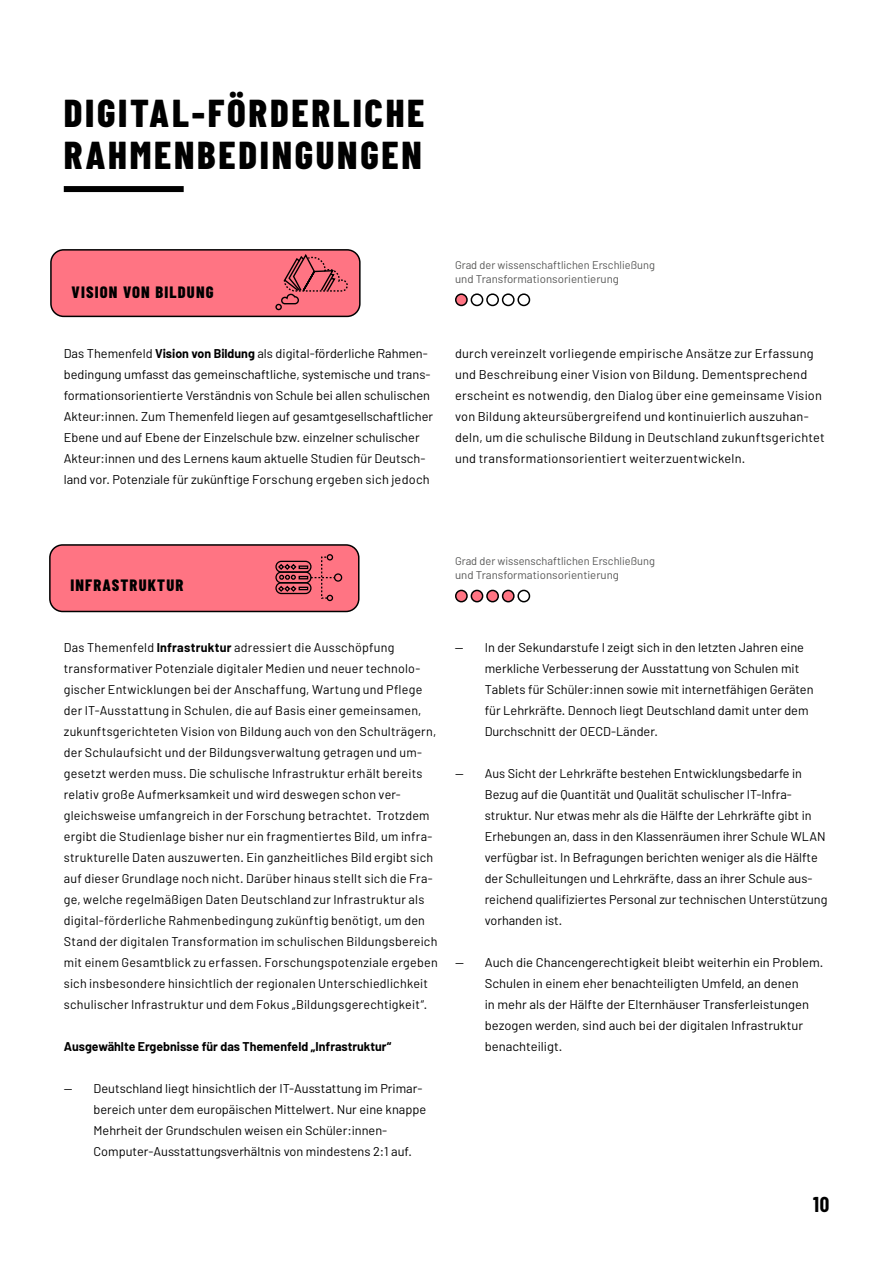
<style>
.page{position:relative;width:893px;height:1263px;background:#fff}
.page>*{position:absolute;margin:0;border:0;box-sizing:border-box;transform-origin:0 0}
.t1{font:800 39px/42px "Barlow Condensed";letter-spacing:.07em;color:#000}
.t2{font:700 21px "Barlow Condensed";color:#000}
.t3{font:800 16.5px "Barlow Condensed";letter-spacing:.07em;color:#000}
.t4{font:12.75px/21px "Barlow";color:#000}
.t5{font:12.75px/21px "Barlow";letter-spacing:.02em;color:#000}
.t6{font:700 12.75px "Barlow";color:#000}
.t7{font:11.25px/13.5px "Barlow";color:#575756}
.s1{font-weight:700}
</style>
<div class="page">
<div style="left:51px;top:250px;width:309px;height:66px;background:#ff7483;border-radius:13px"></div>
<div style="left:50px;top:249px;width:311px;height:68px;border:2px solid #000;border-radius:13px"></div>
<div style="left:64px;top:186px;width:120px;height:6px;background:#000"></div>
<div style="left:50px;top:545px;width:309px;height:66px;background:#ff7483;border-radius:13px"></div>
<div style="left:49px;top:544px;width:311px;height:68px;border:2px solid #000;border-radius:13px"></div>
<svg style="left:280px;top:254px;width:68px;height:51px"></svg>
<div style="left:275px;top:304px;width:7px;height:6px;border:1px solid #000;border-radius:50%"></div>
<div style="left:275px;top:561px;width:37px;height:12px;border:1px solid #000;border-radius:5px"></div>
<div style="left:275px;top:571px;width:37px;height:12px;border:1px solid #000;border-radius:5px"></div>
<div style="left:275px;top:582px;width:37px;height:12px;border:1px solid #000;border-radius:5px"></div>
<div style="left:334px;top:573px;width:8px;height:9px;border:1px solid #000;border-radius:50%"></div>
<svg style="left:277px;top:554px;width:57px;height:47px"></svg>
<div style="left:456px;top:294px;width:11px;height:11px;background:#ff7483;border-radius:50%"></div>
<div style="left:455px;top:293px;width:13px;height:13px;border:2px solid #000;border-radius:50%"></div>
<div style="left:471px;top:293px;width:12px;height:13px;border:2px solid #000;border-radius:50%"></div>
<div style="left:486px;top:293px;width:13px;height:13px;border:2px solid #000;border-radius:50%"></div>
<div style="left:502px;top:293px;width:13px;height:13px;border:2px solid #000;border-radius:50%"></div>
<div style="left:517px;top:293px;width:13px;height:13px;border:2px solid #000;border-radius:50%"></div>
<div style="left:456px;top:590px;width:11px;height:12px;background:#ff7483;border-radius:50%"></div>
<div style="left:455px;top:590px;width:13px;height:12px;border:2px solid #000;border-radius:50%"></div>
<div style="left:471px;top:590px;width:12px;height:12px;background:#ff7483;border-radius:50%"></div>
<div style="left:471px;top:590px;width:12px;height:12px;border:2px solid #000;border-radius:50%"></div>
<div style="left:487px;top:590px;width:11px;height:12px;background:#ff7483;border-radius:50%"></div>
<div style="left:486px;top:590px;width:13px;height:12px;border:2px solid #000;border-radius:50%"></div>
<div style="left:503px;top:590px;width:11px;height:12px;background:#ff7483;border-radius:50%"></div>
<div style="left:502px;top:590px;width:13px;height:12px;border:2px solid #000;border-radius:50%"></div>
<div style="left:517px;top:590px;width:13px;height:12px;border:2px solid #000;border-radius:50%"></div>
<h1 class="t1" style="left:64px;top:91px;width:362px">DIGITAL-FÖRDERLICHE<br>RAHMENBEDINGUNGEN</h1>
<p class="t3" style="left:71px;top:282px;width:144px">VISION VON BILDUNG</p>
<p class="t7" style="left:455px;top:258px;width:202px">Grad der wissenschaftlichen Erschließung und Transformationsorientierung</p>
<p class="t4" style="left:64px;top:343px;width:371px">Das Themenfeld <span class="s1">Vision von Bildung</span> als digital-förderliche Rahmen&shy;bedingung umfasst das gemeinschaftliche, systemische und trans&shy;formationsorientierte Verständnis von Schule bei allen schulischen Akteur:innen. Zum Themenfeld liegen auf gesamtgesellschaftlicher Ebene und auf Ebene der Einzelschule bzw. einzelner schulischer Akteur:innen und des Lernens kaum aktuelle Studien für Deutsch&shy;land vor. Potenziale für zukünftige Forschung ergeben sich jedoch</p>
<p class="t5" style="left:455px;top:343px;width:371px">durch vereinzelt vorliegende empirische Ansätze zur Erfassung und Beschreibung einer Vision von Bildung. Dementsprechend erscheint es notwendig, den Dialog über eine gemeinsame Vision von Bildung akteursübergreifend und kontinuierlich auszuhan&shy;deln, um die schulische Bildung in Deutschland zukunftsgerichtet und transformationsorientiert weiterzuentwickeln.</p>
<p class="t3" style="left:70px;top:575px;width:114px">INFRASTRUKTUR</p>
<p class="t7" style="left:455px;top:554px;width:202px">Grad der wissenschaftlichen Erschließung und Transformationsorientierung</p>
<p class="t5" style="left:64px;top:637px;width:375px">Das Themenfeld <span class="s1">Infrastruktur</span> adressiert die Ausschöpfung transformativer Potenziale digitaler Medien und neuer technolo&shy;gischer Entwicklungen bei der Anschaffung, Wartung und Pflege der IT-Ausstattung in Schulen, die auf Basis einer gemeinsamen, zukunftsgerichteten Vision von Bildung auch von den Schulträgern, der Schulaufsicht und der Bildungsverwaltung getragen und um&shy;gesetzt werden muss. Die schulische Infrastruktur erhält bereits relativ große Aufmerksamkeit und wird deswegen schon ver&shy;gleichsweise umfangreich in der Forschung betrachtet. Trotzdem ergibt die Studienlage bisher nur ein fragmentiertes Bild, um infra&shy;strukturelle Daten auszuwerten. Ein ganzheitliches Bild ergibt sich auf dieser Grundlage noch nicht. Darüber hinaus stellt sich die Fra&shy;ge, welche regelmäßigen Daten Deutschland zur Infrastruktur als digital-förderliche Rahmenbedingung zukünftig benötigt, um den Stand der digitalen Transformation im schulischen Bildungsbereich mit einem Gesamtblick zu erfassen. Forschungspotenziale ergeben sich insbesondere hinsichtlich der regionalen Unterschiedlichkeit schulischer Infrastruktur und dem Fokus „Bildungsgerechtigkeit“.</p>
<p class="t6" style="left:64px;top:1039px;width:329px">Ausgewählte Ergebnisse für das Themenfeld „Infrastruktur“</p>
<p class="t4" style="left:94px;top:1078px;width:334px;text-indent:-30px">— Deutschland liegt hinsichtlich der IT-Ausstattung im Primar&shy;bereich unter dem europäischen Mittelwert. Nur eine knappe Mehrheit der Grundschulen weisen ein Schüler:innen-Computer-Ausstattungsverhältnis von mindestens 2:1 auf.</p>
<p class="t4" style="left:485px;top:637px;width:330px;text-indent:-30px">— In der Sekundarstufe I zeigt sich in den letzten Jahren eine merkliche Verbesserung der Ausstattung von Schulen mit Tablets für Schüler:innen sowie mit internetfähigen Geräten für Lehrkräfte. Dennoch liegt Deutschland damit unter dem Durchschnitt der OECD-Länder.</p>
<p class="t4" style="left:485px;top:763px;width:344px;text-indent:-30px">— Aus Sicht der Lehrkräfte bestehen Entwicklungsbedarfe in Bezug auf die Quantität und Qualität schulischer IT-Infra&shy;struktur. Nur etwas mehr als die Hälfte der Lehrkräfte gibt in Erhebungen an, dass in den Klassenräumen ihrer Schule WLAN verfügbar ist. In Befragungen berichten weniger als die Hälfte der Schulleitungen und Lehrkräfte, dass an ihrer Schule aus&shy;reichend qualifiziertes Personal zur technischen Unterstützung vorhanden ist.</p>
<p class="t4" style="left:485px;top:952px;width:340px;text-indent:-30px">— Auch die Chancengerechtigkeit bleibt weiterhin ein Problem.<br>Schulen in einem eher benachteiligten Umfeld, an denen<br>in mehr als der Hälfte der Elternhäuser Transferleistungen bezogen werden, sind auch bei der digitalen Infrastruktur benachteiligt.</p>
<h2 class="t2" style="left:813px;top:1189px;width:17px">10</h2>
</div>
